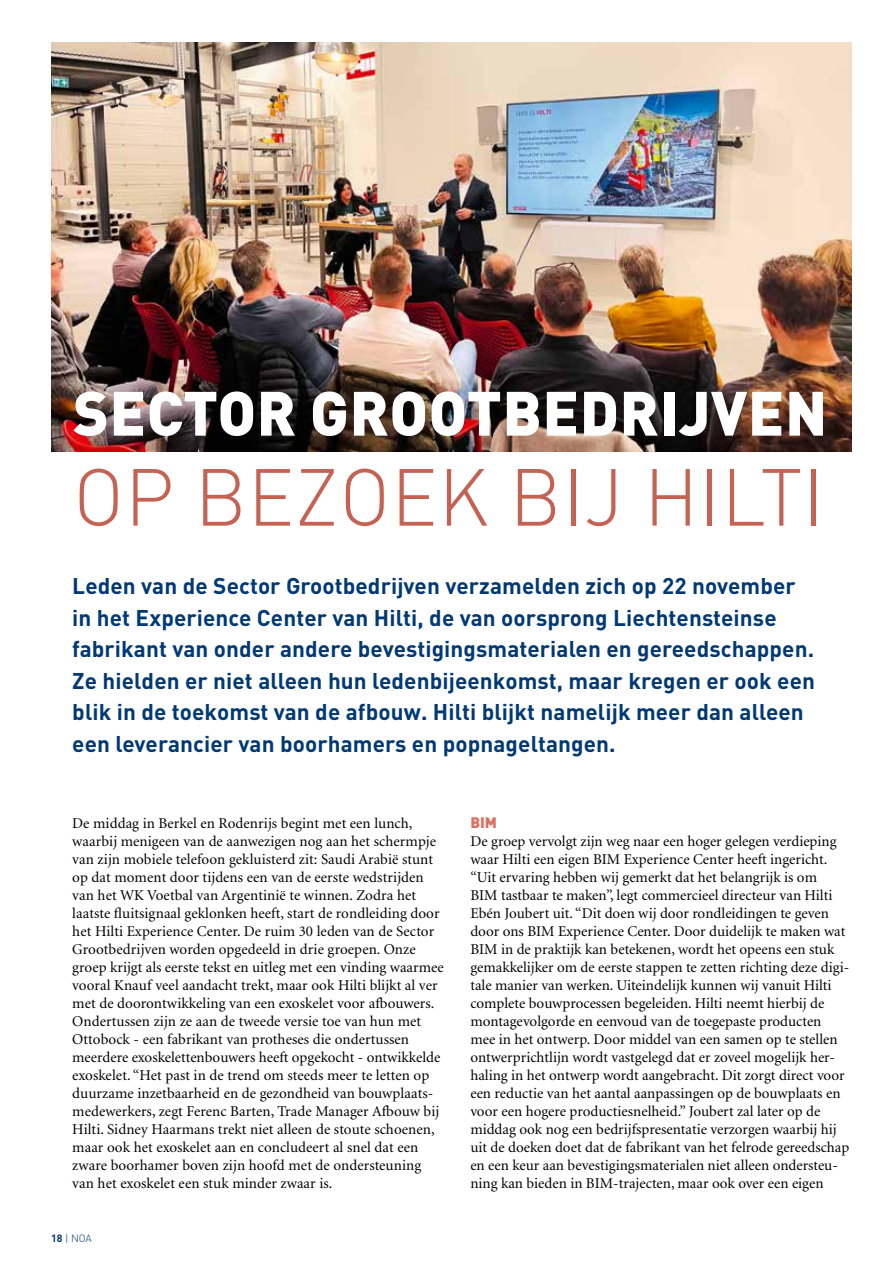
<style>
.page{position:relative;width:893px;height:1263px;background:#fff}
.page>*{position:absolute;margin:0;border:0;box-sizing:border-box;transform-origin:0 0}
.t1{font:300 79.5px "DIN Pro";letter-spacing:.01em;color:#c56253}
.t2{font:900 61.5px "DIN Pro";letter-spacing:.01em;color:#fff}
.t3{font:700 22.5px/31.5px "DIN Pro";letter-spacing:.005em;color:#003976}
.t4{font:15px/18px "Minion";color:#000}
.t5{font:900 15px "DIN Pro";color:#db7060}
.t6{font:300 10.5px "DIN Pro";color:#003976}
.s1{font-weight:700}
</style>
<div class="page">
<img style="left:52px;top:43px;width:799px;height:409px">
<h2 class="t2" style="left:73px;top:372px;width:756px">SECTOR GROOTBEDRIJVEN</h2>
<h1 class="t1" style="left:73px;top:443px;width:753px">OP BEZOEK BIJ HILTI</h1>
<p class="t3" style="left:72px;top:570px;width:744px">Leden van de Sector Grootbedrijven verzamelden zich op 22 november in het Experience Center van Hilti, de van oorsprong Liechtensteinse fabrikant van onder andere bevestigingsmaterialen en gereedschappen.<br>Ze hielden er niet alleen hun ledenbijeenkomst, maar kregen er ook een blik in de toekomst van de afbouw. Hilti blijkt namelijk meer dan alleen een leverancier van boorhamers en popnageltangen.</p>
<p class="t4" style="left:72px;top:815px;width:373px">De middag in Berkel en Rodenrijs begint met een lunch, waarbij menigeen van de aanwezigen nog aan het schermpje van zijn mobiele telefoon gekluisterd zit: Saudi Arabië stunt op dat moment door tijdens een van de eerste wedstrijden van het WK Voetbal van Argentinië te winnen. Zodra het laatste fluitsignaal geklonken heeft, start de rondleiding door het Hilti Experience Center. De ruim 30 leden van de Sector Grootbedrijven worden opgedeeld in drie groepen. Onze groep krijgt als eerste tekst en uitleg met een vinding waarmee vooral Knauf veel aandacht trekt, maar ook Hilti blijkt al ver met de doorontwikkeling van een exoskelet voor afbouwers.<br>Ondertussen zijn ze aan de tweede versie toe van hun met Ottobock - een fabrikant van protheses die ondertussen meerdere exoskelettenbouwers heeft opgekocht - ontwikkelde exoskelet. “Het past in de trend om steeds meer te letten op duurzame inzetbaarheid en de gezondheid van bouwplaats&shy;medewerkers, zegt Ferenc Barten, Trade Manager Afbouw bij Hilti. Sidney Haarmans trekt niet alleen de stoute schoenen, maar ook het exoskelet aan en concludeert al snel dat een zware boorhamer boven zijn hoofd met de ondersteuning van het exoskelet een stuk minder zwaar is.</p>
<p class="t5" style="left:470px;top:812px;width:28px">BIM</p>
<p class="t4" style="left:470px;top:833px;width:381px">De groep vervolgt zijn weg naar een hoger gelegen verdieping waar Hilti een eigen BIM Experience Center heeft ingericht. “Uit ervaring hebben wij gemerkt dat het belangrijk is om<br>BIM tastbaar te maken”, legt commercieel directeur van Hilti Ebén Joubert uit. “Dit doen wij door rondleidingen te geven door ons BIM Experience Center. Door duidelijk te maken wat BIM in de praktijk kan betekenen, wordt het opeens een stuk gemakkelijker om de eerste stappen te zetten richting deze digi&shy;tale manier van werken. Uiteindelijk kunnen wij vanuit Hilti complete bouwprocessen begeleiden. Hilti neemt hierbij de montagevolgorde en eenvoud van de toegepaste producten mee in het ontwerp. Door middel van een samen op te stellen ontwerprichtlijn wordt vastgelegd dat er zoveel mogelijk her&shy;haling in het ontwerp wordt aangebracht. Dit zorgt direct voor een reductie van het aantal aanpassingen op de bouwplaats en voor een hogere productiesnelheid.” Joubert zal later op de middag ook nog een bedrijfspresentatie verzorgen waarbij hij uit de doeken doet dat de fabrikant van het felrode gereedschap en een keur aan bevestigingsmaterialen niet alleen ondersteu&shy;ning kan bieden in BIM-trajecten, maar ook over een eigen</p>
<p class="t6" style="left:51px;top:1231px;width:42px"><span class="s1">18</span> | NOA</p>
</div>
